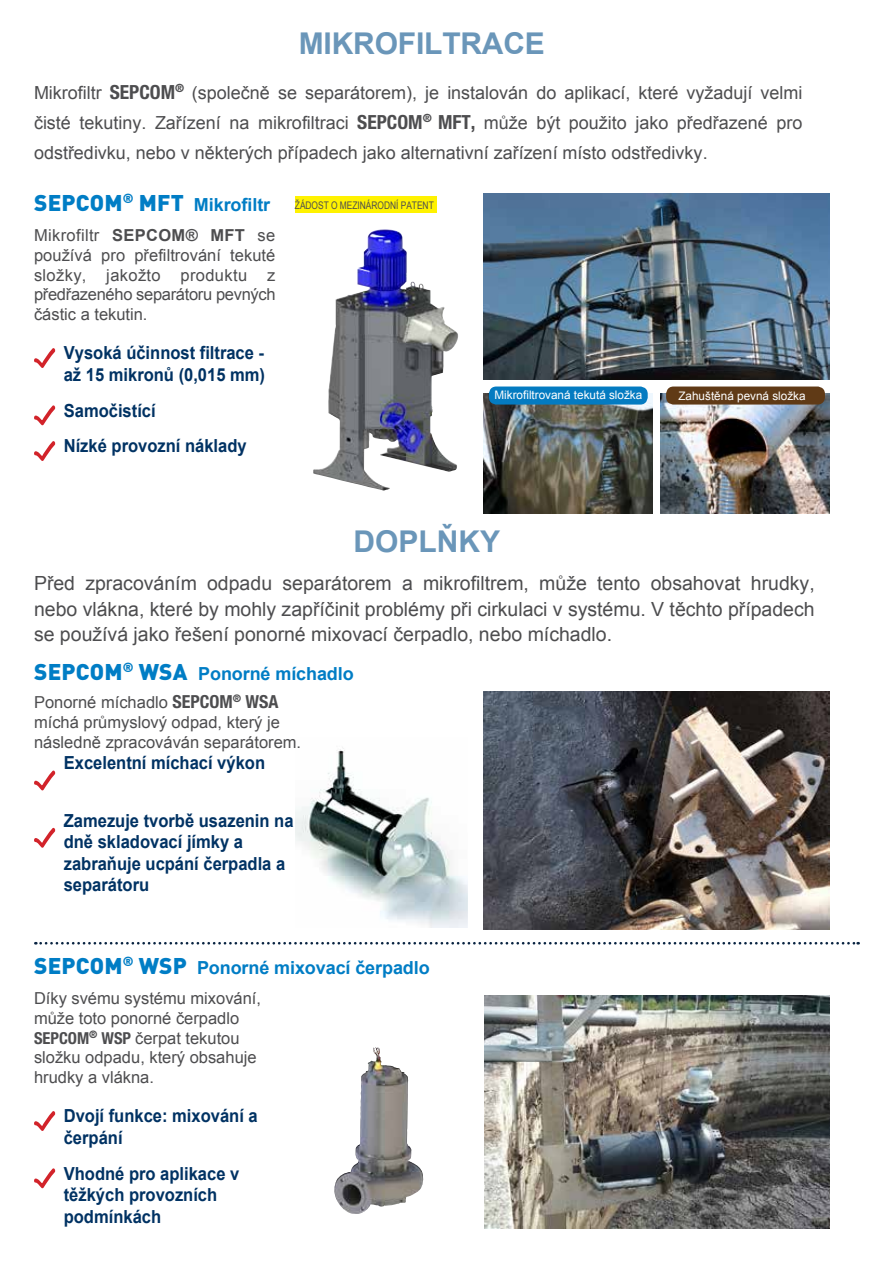
<style>
.page{position:relative;width:893px;height:1263px;background:#fff}
.page>*{position:absolute;margin:0;border:0;box-sizing:border-box;transform-origin:0 0}
.t1{font:700 30px "Arial";letter-spacing:-.005em;color:#6a96b9}
.t2{font:19.5px/25.5px "Arial";color:#4d4d4f;text-align:justify}
.t3{font:700 18px/21.6px "Arial";color:#003263;scale:.92 1}
.t4{font:18px/30px "Arial";color:#4d4d4f;text-align:justify}
.t5{font:700 18px "Arial";letter-spacing:-.005em;color:#007dc5}
.t6{font:16.5px/19.8px "Arial";color:#4d4d4f}
.t7{font:11.7px "Arial";color:#fff}
.t8{font:10.5px "Arial";color:#4d4d4f;scale:.8 1}
.s1{font-family:"Helvetica Neue LT Std";font-weight:700;font-stretch:condensed;font-size:19.5px}
.s2{font-family:"DIN Pro";font-weight:900;font-size:22.5px}
.s3{font-weight:700}
.s4{font-family:"Helvetica Neue LT Std";font-weight:700;font-stretch:condensed;font-size:18px}
.s5{font-family:"Helvetica Neue LT Std";font-weight:700;font-stretch:condensed}
</style>
<div class="page">
<img style="left:334px;top:1047px;width:90px;height:167px">
<img style="left:296px;top:747px;width:171px;height:180px">
<img style="left:483px;top:691px;width:346px;height:239px">
<img style="left:485px;top:995px;width:344px;height:234px">
<img style="left:483px;top:193px;width:346px;height:186px">
<svg style="left:35px;top:942px;width:824px;height:2px"></svg>
<svg style="left:34px;top:348px;width:22px;height:20px"></svg>
<svg style="left:34px;top:405px;width:22px;height:21px"></svg>
<svg style="left:34px;top:441px;width:22px;height:20px"></svg>
<svg style="left:34px;top:770px;width:22px;height:21px"></svg>
<svg style="left:34px;top:827px;width:22px;height:21px"></svg>
<svg style="left:34px;top:1111px;width:22px;height:20px"></svg>
<svg style="left:34px;top:1168px;width:22px;height:20px"></svg>
<img style="left:484px;top:393px;width:169px;height:121px">
<img style="left:661px;top:393px;width:168px;height:121px">
<div style="left:489px;top:386px;width:159px;height:19px;background:#047bc1;border-radius:8px"></div>
<div style="left:666px;top:386px;width:159px;height:19px;background:#603a16;border-radius:8px"></div>
<img style="left:313px;top:232px;width:145px;height:259px">
<div style="left:295px;top:197px;width:141px;height:16px;background:#fff200"></div>
<h1 class="t1" style="left:299px;top:29px;width:248px">MIKROFILTRACE</h1>
<p class="t4" style="left:34px;top:79px;width:770px">Mikrofiltr <span class="s1">SEPCOM</span><sup>®</sup> (společně se separátorem), je instalován do aplikací, které vyžadují velmi čisté tekutiny. Zařízení na mikrofiltraci <span class="s1">SEPCOM</span><sup>®</sup> <span class="s1">MFT,</span> může být použito jako předřazené pro odstředivku, nebo v některých případech jako alternativní zařízení místo odstředivky.</p>
<p class="t5" style="left:34px;top:195px;width:238px"><span class="s2">SEPCOM</span><sup>®</sup> <span class="s2">MFT</span> Mikrofiltr</p>
<p class="t6" style="left:34px;top:226px;width:243px;text-align:justify">Mikrofiltr <span class="s3">SEPCOM® MFT</span> se používá pro přefiltrování tekuté složky, jakožto produktu z předřazeného separátoru pevných částic a tekutin.</p>
<p class="t3" style="left:64px;top:343px;width:220px">Vysoká účinnost filtrace - až 15 mikronů (0,015 mm)</p>
<p class="t3" style="left:64px;top:393px;width:200px;line-height:35.7px">Samočistící<br>Nízké provozní náklady</p>
<p class="t8" style="left:295px;top:200px;width:175px">ŽÁDOST O MEZINÁRODNÍ PATENT</p>
<p class="t7" style="left:494px;top:389px;width:149px">Mikrofiltrovaná tekutá složka</p>
<p class="t7" style="left:678px;top:390px;width:129px">Zahuštěná pevná složka</p>
<h1 class="t1" style="left:354px;top:526px;width:148px">DOPLŇKY</h1>
<p class="t2" style="left:34px;top:572px;width:782px">Před zpracováním odpadu separátorem a mikrofiltrem, může tento obsahovat hrudky, nebo vlákna, které by mohly zapříčinit problémy při cirkulaci v systému. V těchto případech se používá jako řešení ponorné mixovací čerpadlo, nebo míchadlo.</p>
<p class="t5" style="left:34px;top:664px;width:321px"><span class="s2">SEPCOM</span><sup>®</sup> <span class="s2">WSA</span> Ponorné míchadlo</p>
<p class="t6" style="left:34px;top:693px;width:269px">Ponorné míchadlo <span class="s4">SEPCOM</span><sup>®</sup> <span class="s4">WSA </span>míchá průmyslový odpad, který je následně zpracováván separátorem.</p>
<p class="t3" style="left:64px;top:753px;width:220px">Excelentní míchací výkon</p>
<p class="t3" style="left:64px;top:810px;width:251px">Zamezuje tvorbě usazenin na dně skladovací jímky a zabraňuje ucpání čerpadla a separátoru</p>
<p class="t5" style="left:34px;top:958px;width:397px"><span class="s2">SEPCOM</span><sup>®</sup> <span class="s2">WSP</span> Ponorné mixovací čerpadlo</p>
<p class="t6" style="left:34px;top:989px;width:229px">Díky svému systému mixování, může toto ponorné čerpadlo<br><span class="s5">SEPCOM</span><sup>®</sup> <span class="s5">WSP</span> čerpat tekutou složku odpadu, který obsahuje hrudky a vlákna.</p>
<p class="t3" style="left:64px;top:1106px;width:212px">Dvojí funkce: mixování a čerpání</p>
<p class="t3" style="left:64px;top:1163px;width:192px">Vhodné pro aplikace v těžkých provozních podmínkách</p>
</div>
